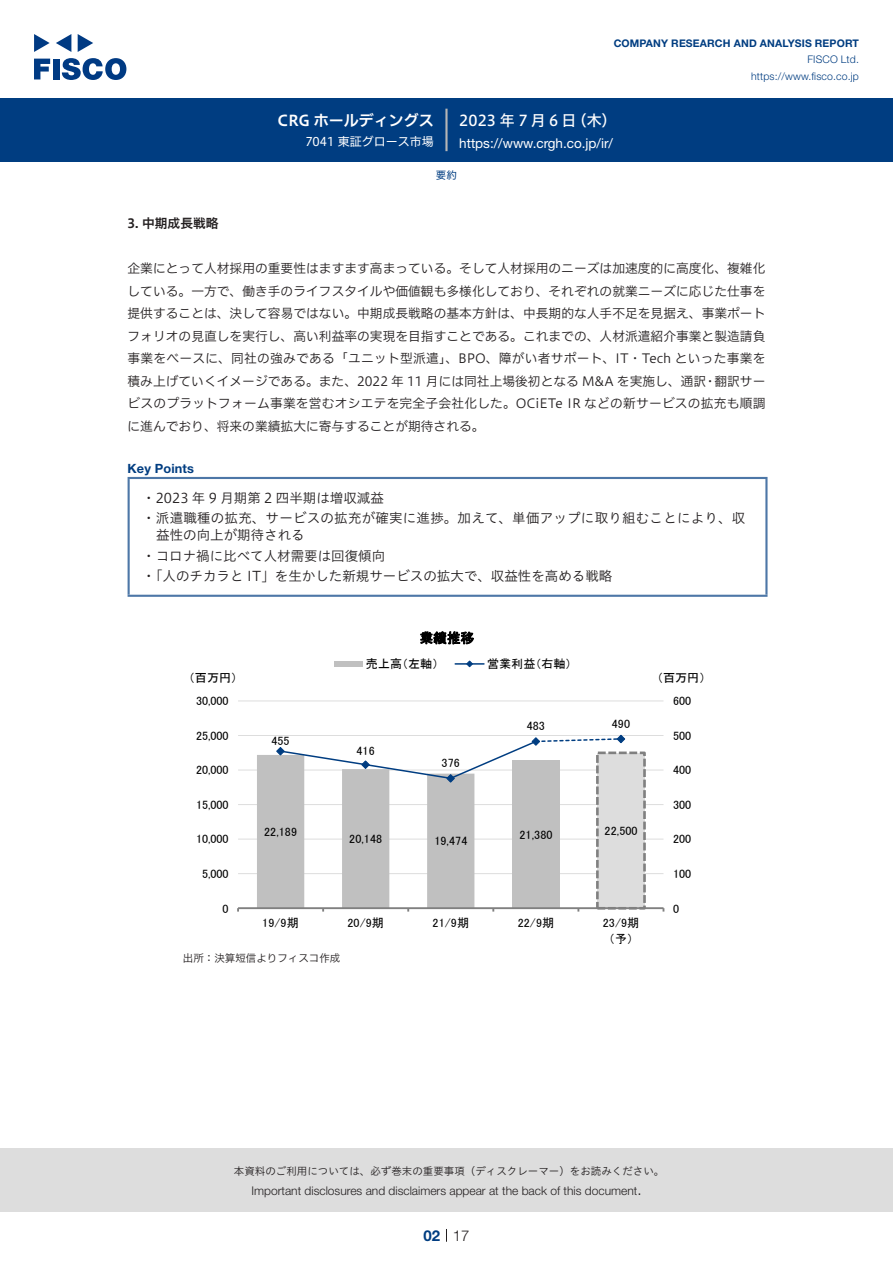
<style>
.page{position:relative;width:893px;height:1263px;background:#fff}
.page>*{position:absolute;margin:0;border:0;box-sizing:border-box;transform-origin:0 0}
.t1{font:15px "Hiragino UD Sans F Std N W5";letter-spacing:.215em;color:#fff}
.t2{font:15px "Hiragino UD Sans F Std N W6";color:#fff}
.t3{font:300 15px "Helvetica Neue LT Std";color:#231f20}
.t4{font:700 15px "Helvetica Neue LT Std";color:#003d81}
.t5{font:13.5px/20.7px "Hiragino UD Sans Std W3";color:#231f20}
.t6{font:13.5px "Helvetica Neue LT Std";color:#fff}
.t7{font:13.5px "MS P Gothic";color:#000}
.t8{font:12.75px/22.5px "Hiragino UD Sans F Std N W3";color:#231f20;text-align:right}
.t9{font:700 12.75px "Helvetica Neue LT Std";letter-spacing:.015em;color:#003d81}
.t10{font:12.75px "Hiragino UD Sans F Std N W6";color:#231f20}
.t11{font:12.15px "MS P Gothic";color:#000}
.t12{font:12px "MS P Gothic";letter-spacing:.005em;color:#000}
.t13{font:300 12px "Helvetica Neue LT Std";color:#231f20}
.t14{font:12px "Hiragino UD Sans F Std N W4";color:#fff}
.t15{font:10.5px "Hiragino UD Sans Std W3";color:#231f20}
.t16{font:700 10.5px "Helvetica Neue LT Std";letter-spacing:.015em;color:#003d81}
.t17{font:300 10.5px/16.5px "Helvetica Neue LT Std";letter-spacing:.015em;color:#003d81;text-align:right}
.t18{font:10.5px "Hiragino UD Sans F Std N W3";color:#231f20}
.t19{font:10.5px "Hiragino UD Sans F Std N W4";color:#003d81}
</style>
<div class="page">
<div style="left:0;top:1148px;width:893px;height:64px;background:#ddd"></div>
<svg style="left:34px;top:59px;width:16px;height:20px"></svg>
<div style="left:53px;top:59px;width:6px;height:20px;background:#003a83"></div>
<svg style="left:62px;top:58px;width:64px;height:22px"></svg>
<svg style="left:34px;top:34px;width:16px;height:18px"></svg>
<svg style="left:78px;top:34px;width:15px;height:18px"></svg>
<svg style="left:56px;top:34px;width:15px;height:18px"></svg>
<div style="left:0;top:98px;width:893px;height:64px;background:#003d81"></div>
<hr style="left:445px;top:109px;width:3px;height:42px;background:#b5b5b6">
<svg style="left:446px;top:1229px;width:1px;height:13px"></svg>
<hr style="left:128px;top:479px;width:2px;height:116px;background:#4d77a7">
<hr style="left:128px;top:477px;width:639px;height:2px;background:#4d77a7">
<hr style="left:765px;top:479px;width:2px;height:116px;background:#4d77a7">
<hr style="left:128px;top:595px;width:639px;height:2px;background:#4d77a7">
<hr style="left:238px;top:873px;width:425px;height:1px;background:#ddd">
<hr style="left:238px;top:839px;width:425px;height:1px;background:#ddd">
<hr style="left:238px;top:804px;width:425px;height:1px;background:#ddd">
<hr style="left:238px;top:770px;width:425px;height:1px;background:#ddd">
<hr style="left:238px;top:735px;width:425px;height:1px;background:#ddd">
<hr style="left:238px;top:700px;width:425px;height:1px;background:#ddd">
<div style="left:597px;top:753px;width:47px;height:155px;background:#ddd"></div>
<div style="left:596px;top:751px;width:50px;height:158px;border:3px dashed #808080"></div>
<hr style="left:238px;top:907px;width:425px;height:2px;background:#808080">
<svg style="left:257px;top:734px;width:369px;height:177px"></svg>
<div style="left:334px;top:661px;width:29px;height:6px;background:#c0c0c0"></div>
<hr style="left:455px;top:663px;width:29px;height:2px;background:#003d81">
<svg style="left:466px;top:660px;width:7px;height:8px"></svg>
<p class="t2" style="left:278px;top:109px;width:158px">CRG ホールディングス</p>
<p class="t14" style="left:305px;top:132px;width:130px">7041 東証グロース市場</p>
<p class="t16" style="left:614px;top:37px;width:247px">COMPANY RESEARCH AND ANALYSIS REPORT</p>
<p class="t17" style="left:751px;top:51px;width:109px">FISCO Ltd. https://www.fisco.co j p.</p>
<p class="t1" style="left:459px;top:109px;width:119px">2023年7月6日</p>
<p class="t1" style="left:572px;top:109px;width:46px">（木(</p>
<p class="t6" style="left:459px;top:135px;width:155px">https://www.crgh. c o j p. /i r/</p>
<p class="t19" style="left:436px;top:167px;width:22px">要約</p>
<p class="t10" style="left:128px;top:214px;width:93px">3. 中期成長戦略</p>
<p class="t8" style="left:128px;top:256px;width:639px">企業にとって人材採用の重要性はますます高まっている。そして人材採用のニーズは加速度的に高度化、複雑化している。一方で、働き手のライフスタイルや価値観も多様化しており、それぞれの就業ニーズに応じた仕事を提供することは、決して容易ではない。中期成長戦略の基本方針は、中長期的な人手不足を見据え、事業ポートフォリオの見直しを実行し、高い利益率の実現を目指すことである。これまでの、人材派遣紹介事業と製造請負事業をベースに、同社の強みである「ユニット型派遣」、BPO、障がい者サポート、IT・Tech といった事業を翻訳サー</p>
<p class="t8" style="left:128px;top:369px;width:639px;text-align:left">積み上げていくイメージである。また、2022 年 11 月には同社上場後初となる M&amp;A を実施し、通訳<br>ビスのプラットフォーム事業を営むオシエテを完全子会社化した。OCiETe IR などの新サービスの拡充も順調に進んでおり、将来の業績拡大に寄与することが期待される。</p>
<p class="t9" style="left:128px;top:460px;width:68px">Key Points</p>
<p class="t5" style="left:142px;top:486px;width:604px">・2023 年 9 月期第 2 四半期は増収減益<br>・派遣職種の拡充、サービスの拡充が確実に進捗。加えて、単価アップに取り組むことにより、収</p>
<p class="t5" style="left:142px;top:524px;width:472px;text-indent:14px">益性の向上が期待される<br>・コロナ禍に比べて人材需要は回復傾向<br>・「人のチカラと IT」を生かした新規サービスの拡大で、収益性を高める戦略</p>
<p class="t8" style="left:704px;top:369px;width:14px">・</p>
<p class="t7" style="left:420px;top:631px;width:56px">業績推移</p>
<p class="t11" style="left:366px;top:658px;width:74px">売上高（左軸）</p>
<p class="t11" style="left:487px;top:658px;width:86px">営業利益（右軸(</p>
<p class="t11" style="left:189px;top:671px;width:50px">（百万円）</p>
<p class="t11" style="left:657px;top:671px;width:50px">（百万円(</p>
<p class="t12" style="left:196px;top:695px;width:34px">30,000</p>
<p class="t12" style="left:673px;top:695px;width:20px">600</p>
<p class="t11" style="left:196px;top:729px;width:34px">25,000</p>
<p class="t12" style="left:271px;top:734px;width:20px">455</p>
<p class="t11" style="left:527px;top:720px;width:20px">483</p>
<p class="t12" style="left:612px;top:718px;width:20px">490</p>
<p class="t11" style="left:673px;top:729px;width:20px">500</p>
<p class="t12" style="left:356px;top:745px;width:20px">416</p>
<p class="t12" style="left:196px;top:764px;width:34px">20,000</p>
<p class="t12" style="left:442px;top:757px;width:20px">376</p>
<p class="t12" style="left:673px;top:764px;width:20px">400</p>
<p class="t11" style="left:196px;top:798px;width:34px">15,000</p>
<p class="t11" style="left:673px;top:798px;width:20px">300</p>
<p class="t12" style="left:196px;top:833px;width:34px">10,000</p>
<p class="t12" style="left:264px;top:826px;width:34px">22,189</p>
<p class="t12" style="left:349px;top:833px;width:34px">20,148</p>
<p class="t11" style="left:434px;top:835px;width:35px">19,474</p>
<p class="t11" style="left:519px;top:828px;width:35px">21,380</p>
<p class="t12" style="left:605px;top:824px;width:34px">22,500</p>
<p class="t12" style="left:673px;top:833px;width:20px">200</p>
<p class="t11" style="left:202px;top:867px;width:28px">5,000</p>
<p class="t11" style="left:673px;top:867px;width:20px">100</p>
<p class="t12" style="left:223px;top:902px;width:8px">0</p>
<p class="t12" style="left:673px;top:902px;width:8px">0</p>
<p class="t12" style="left:262px;top:917px;width:38px">19/9期</p>
<p class="t12" style="left:347px;top:917px;width:38px">20/9期</p>
<p class="t12" style="left:433px;top:917px;width:38px">21/9期</p>
<p class="t12" style="left:518px;top:917px;width:38px">22/9期</p>
<p class="t12" style="left:603px;top:917px;width:38px">23/9期</p>
<p class="t12" style="left:609px;top:932px;width:26px">予（ (</p>
<p class="t18" style="left:183px;top:950px;width:159px">出所：決算短信よりフィスコ作成</p>
<p class="t15" style="left:234px;top:1163px;width:432px">本資料のご利用については、必ず巻末の重要事項（ディスクレーマー）をお読みください。</p>
<p class="t3" style="left:637px;top:1180px;width:6px">.</p>
<p class="t13" style="left:251px;top:1183px;width:387px">Important disclosures and disclaimers appear at the back of this document</p>
<p class="t4" style="left:423px;top:1226px;width:18px">02</p>
<p class="t3" style="left:453px;top:1226px;width:18px">17</p>
</div>
